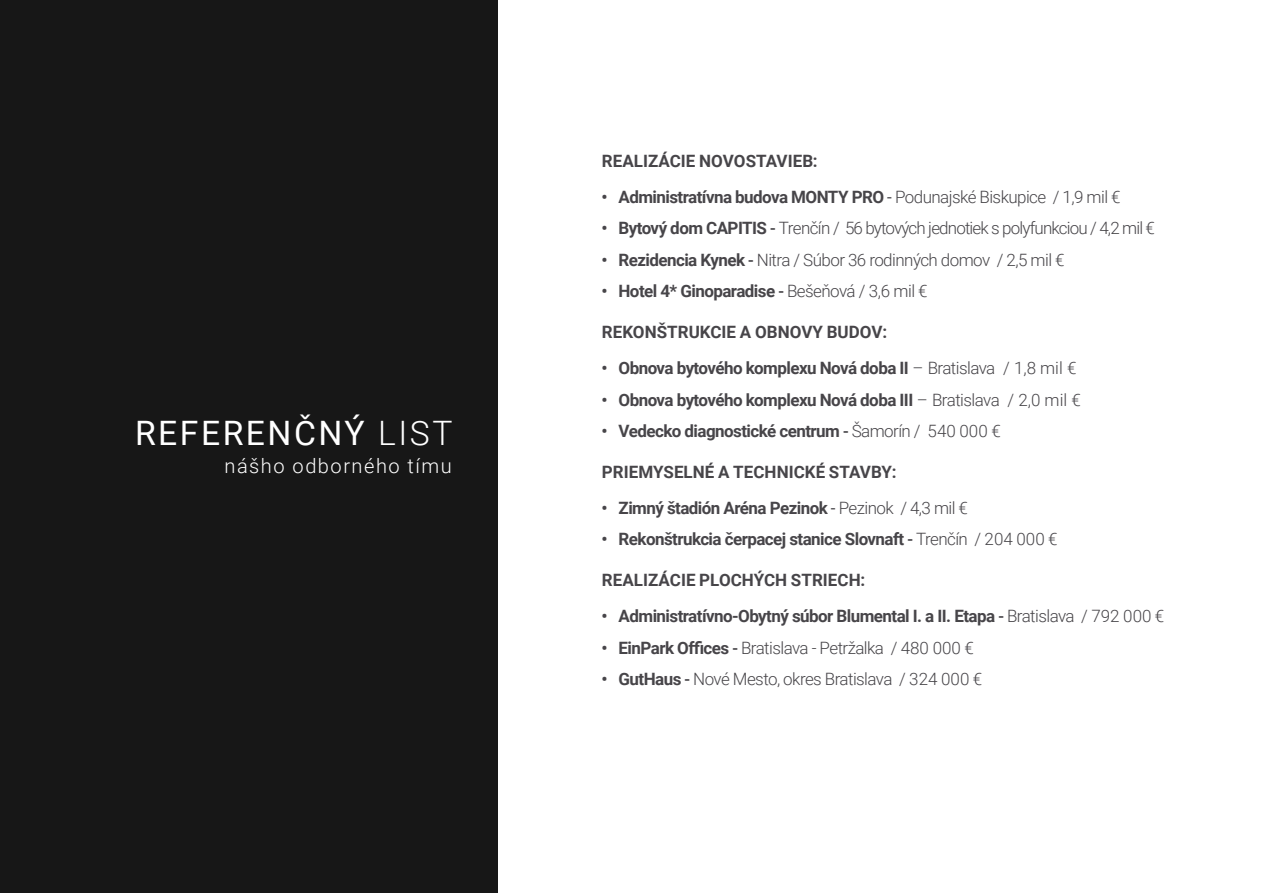
<style>
.page{position:relative;width:1263px;height:893px;background:#fff}
.page>*{position:absolute;margin:0;border:0;box-sizing:border-box;transform-origin:0 0}
.t1{font:33.6px "Roboto";letter-spacing:.075em;color:#fff}
.t2{font:300 20.1px "Roboto";letter-spacing:.075em;color:#fff}
.t3{font:700 16.95px "Roboto";letter-spacing:-.035em;color:#474549}
.t4{font:300 16.95px "Roboto";letter-spacing:-.035em;color:#474549}
.t5{font:700 16.95px "Roboto";color:#474549}
.s1{font-weight:300}
.s2{font-weight:400}
.s3{font-weight:700}
.s4{font-weight:500}
</style>
<div class="page">
<div style="left:0;top:0;width:498px;height:893px;background:#171717"></div>
<h1 class="t1" style="left:135px;top:409px;width:319px">REFERENČNÝ <span class="s1">LIST</span></h1>
<p class="t2" style="left:224px;top:452px;width:229px">nášho odborného tímu</p>
<p class="t5" style="left:602px;top:149px;width:217px">Realizácie novostavieb:</p>
<p class="t3" style="left:602px;top:185px;width:520px">• Administratívna budova MONTY PRO <span class="s2">-</span> <span class="s1">Podunajské Biskupice / 1,9 mil €</span></p>
<p class="t4" style="left:602px;top:216px;width:555px"><span class="s3">• Bytový dom CAPITIS</span> <span class="s4">-</span> Trenčín / 56 bytových jednotiek s polyfunkciou / 4,2 mil €</p>
<p class="t4" style="left:602px;top:248px;width:464px"><span class="s3">• Rezidencia Kynek</span> <span class="s4">-</span> Nitra / Súbor 36 rodinných domov / 2,5 mil €</p>
<p class="t3" style="left:602px;top:279px;width:328px">• Hotel 4* Ginoparadise <span class="s4">-</span> <span class="s1">Bešeňová / 3,6 mil €</span></p>
<p class="t3" style="left:602px;top:320px;width:33px">Rekon</p>
<p class="t3" style="left:657px;top:320px;width:111px">štrukcie aobnovy</p>
<p class="t3" style="left:827px;top:320px;width:62px">budov:</p>
<p class="t3" style="left:602px;top:356px;width:476px">• Obnova bytového komplexu Nová doba II <span class="s1">– Bratislava / 1,8 mil €</span></p>
<p class="t3" style="left:602px;top:388px;width:481px">• Obnova bytového komplexu Nová doba III <span class="s1">– Bratislava / 2,0 mil €</span></p>
<p class="t3" style="left:602px;top:419px;width:401px">• Vedecko diagnostické centrum <span class="s4">-</span> <span class="s1">Šamorín / 540 000 €</span></p>
<p class="t3" style="left:602px;top:460px;width:49px">Pri emys</p>
<p class="t3" style="left:674px;top:460px;width:91px">eln é atechnick</p>
<p class="t3" style="left:816px;top:460px;width:25px">é stavby</p>
<p class="t3" style="left:892px;top:460px;width:6px">:</p>
<p class="t3" style="left:602px;top:496px;width:368px">• Zimný štadión Aréna Pezinok <span class="s2">-</span> <span class="s1">Pezinok / 4,3 mil €</span></p>
<p class="t3" style="left:602px;top:528px;width:457px">• Rekonštrukcia čerpacej stanice Slovnaft <span class="s4">-</span> <span class="s1">Trenčín / 204 000 €</span></p>
<p class="t3" style="left:602px;top:568px;width:31px">Realiz</p>
<p class="t3" style="left:659px;top:568px;width:53px">áci e ploch</p>
<p class="t3" style="left:754px;top:568px;width:47px">ých stri</p>
<p class="t3" style="left:828px;top:568px;width:39px">ech:</p>
<p class="t3" style="left:602px;top:604px;width:564px">• Administratívno-Obytný súbor Blumental I. a II. Etapa <span class="s4">-</span> <span class="s1">Bratislava / 792 000 €</span></p>
<p class="t4" style="left:602px;top:636px;width:374px"><span class="s3">• EinPark Offices</span> <span class="s4">-</span> Bratislava - Petržalka / 480 000 €</p>
<p class="t4" style="left:602px;top:667px;width:382px"><span class="s3">• GutHaus</span> <span class="s4">-</span> Nové Mesto, okres Bratislava / 324 000 €</p>
</div>
